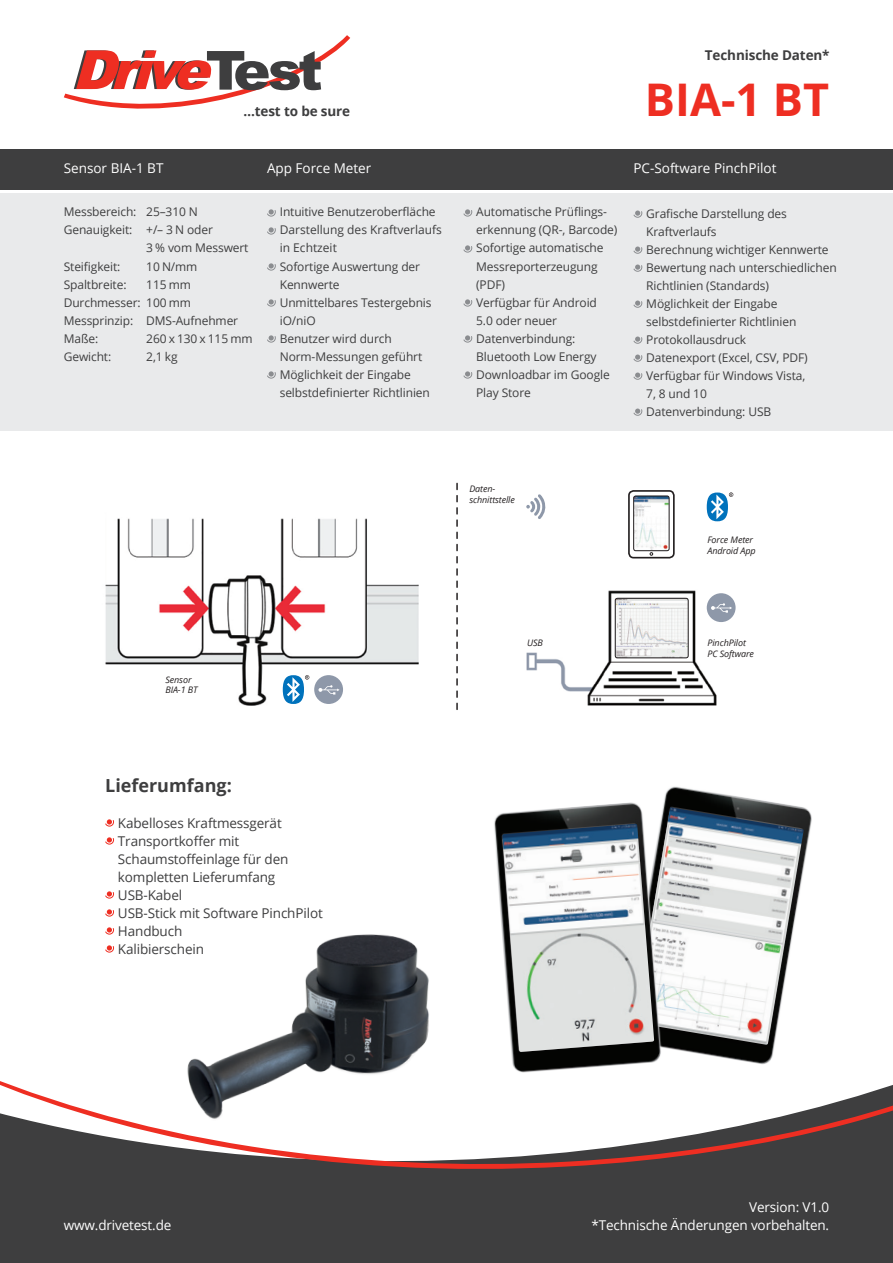
<style>
.page{position:relative;width:893px;height:1263px;background:#fff}
.page>*{position:absolute;margin:0;border:0;box-sizing:border-box;transform-origin:0 0}
.t1{font:700 45px "Open Sans";color:#ee2e22}
.t2{font:700 18px "Open Sans";color:#3e3e3f}
.t3{font:13.5px/18px "Open Sans";letter-spacing:-.01em;color:#3e3e3f}
.t4{font:13.5px/18px "Open Sans";letter-spacing:-.01em;color:#fff;text-align:right}
.t5{font:700 13.5px "Open Sans";letter-spacing:-.01em;color:#3e3e3f}
.t6{font:12px/18px "Open Sans";letter-spacing:-.01em;color:#3e3e3f}
.t7{font:italic 9px/10.8px "Open Sans";letter-spacing:-.01em;color:#231f20}
</style>
<div class="page">
<div style="left:0;top:1179px;width:893px;height:84px;background:#3e3e3f"></div>
<svg style="left:0;top:1081px;width:893px;height:98px"></svg>
<div style="left:0;top:193px;width:893px;height:238px;background:#e9eaeb"></div>
<svg style="left:105px;top:819px;width:9px;height:8px"></svg>
<svg style="left:105px;top:837px;width:9px;height:8px"></svg>
<svg style="left:105px;top:891px;width:9px;height:8px"></svg>
<svg style="left:105px;top:909px;width:9px;height:8px"></svg>
<svg style="left:105px;top:927px;width:9px;height:8px"></svg>
<svg style="left:105px;top:945px;width:9px;height:8px"></svg>
<div style="left:0;top:149px;width:893px;height:40px;background:#3e3e3f"></div>
<svg style="left:267px;top:209px;width:9px;height:8px"></svg>
<svg style="left:267px;top:227px;width:9px;height:8px"></svg>
<svg style="left:267px;top:263px;width:9px;height:8px"></svg>
<svg style="left:267px;top:299px;width:9px;height:8px"></svg>
<svg style="left:267px;top:335px;width:9px;height:8px"></svg>
<svg style="left:267px;top:371px;width:9px;height:8px"></svg>
<svg style="left:463px;top:209px;width:9px;height:8px"></svg>
<svg style="left:463px;top:245px;width:9px;height:8px"></svg>
<svg style="left:463px;top:299px;width:9px;height:8px"></svg>
<svg style="left:463px;top:335px;width:9px;height:8px"></svg>
<svg style="left:463px;top:371px;width:9px;height:8px"></svg>
<svg style="left:633px;top:210px;width:10px;height:8px"></svg>
<svg style="left:633px;top:246px;width:10px;height:8px"></svg>
<svg style="left:633px;top:264px;width:10px;height:8px"></svg>
<svg style="left:633px;top:300px;width:10px;height:8px"></svg>
<svg style="left:633px;top:336px;width:10px;height:8px"></svg>
<svg style="left:633px;top:354px;width:10px;height:8px"></svg>
<svg style="left:633px;top:372px;width:10px;height:8px"></svg>
<svg style="left:633px;top:408px;width:10px;height:8px"></svg>
<img style="left:666px;top:786px;width:146px;height:279px">
<img style="left:677px;top:807px;width:127px;height:238px">
<img style="left:494px;top:793px;width:183px;height:280px">
<img style="left:502px;top:824px;width:152px;height:228px">
<img style="left:526px;top:590px;width:192px;height:116px">
<div style="left:523px;top:635px;width:24px;height:15px;background:#fff"></div>
<svg style="left:707px;top:492px;width:26px;height:29px"></svg>
<div style="left:628px;top:490px;width:47px;height:68px;border:2px solid #231f20;border-radius:5px"></div>
<img style="left:635px;top:496px;width:34px;height:55px">
<div style="left:633px;top:496px;width:36px;height:55px;border:1px solid #231f20;border-radius:2px"></div>
<img style="left:615px;top:598px;width:73px;height:60px">
<div style="left:615px;top:598px;width:73px;height:60px;border:1px solid #231f20;border-radius:2px"></div>
<div style="left:703px;top:635px;width:62px;height:26px;background:#fff"></div>
<svg style="left:456px;top:483px;width:2px;height:226px"></svg>
<svg style="left:526px;top:494px;width:20px;height:25px"></svg>
<div style="left:707px;top:593px;width:29px;height:29px;background:#8e98a9;border-radius:50%"></div>
<svg style="left:711px;top:603px;width:21px;height:10px"></svg>
<img style="left:105px;top:518px;width:314px;height:187px">
<div style="left:161px;top:671px;width:67px;height:27px;background:#fff"></div>
<div style="left:314px;top:675px;width:29px;height:29px;background:#8e98a9;border-radius:50%"></div>
<svg style="left:318px;top:685px;width:22px;height:9px"></svg>
<svg style="left:283px;top:675px;width:26px;height:29px"></svg>
<img style="left:132px;top:934px;width:359px;height:194px">
<svg style="left:64px;top:35px;width:286px;height:74px"></svg>
<p class="t5" style="left:243px;top:102px;width:108px">…test to be sure</p>
<p class="t5" style="left:705px;top:46px;width:126px">Technische Daten*</p>
<h1 class="t1" style="left:645px;top:68px;width:186px">BIA-1 BT</h1>
<p class="t4" style="left:64px;top:159px;width:101px">Sensor BIA-1 BT</p>
<p class="t4" style="left:267px;top:159px;width:106px">App Force Meter</p>
<p class="t4" style="left:633px;top:159px;width:144px">PC-Software PinchPilot</p>
<p class="t6" style="left:64px;top:203px;width:136px">Messbereich: 25–310 N</p>
<p class="t6" style="left:64px;top:221px;width:151px">Genauigkeit: +/– 3 N oder</p>
<p class="t6" style="left:146px;top:239px;width:104px">3 % vom Messwert</p>
<p class="t6" style="left:64px;top:257px;width:58px">Steifigkeit:</p>
<p class="t6" style="left:146px;top:257px;width:53px">10 N/mm</p>
<p class="t6" style="left:64px;top:275px;width:64px">Spaltbreite:</p>
<p class="t6" style="left:280px;top:203px;width:164px">Intuitive Benutzeroberfläche<br>Darstellung des Kraftverlaufs in Echtzeit<br>Sofortige Auswertung der<br>Kennwerte<br>Unmittelbares Testergebnis iO/niO<br>Benutzer wird durch<br>Norm-Messungen geführt<br>Möglichkeit der Eingabe selbstdefinierter Richtlinien</p>
<p class="t6" style="left:476px;top:203px;width:143px">Automatische Prüflings&shy;erkennung (QR-, Barcode)<br>Sofortige automatische<br>Messreporterzeugung (PDF)<br>Verfügbar für Android<br>5.0 oder neuer<br>Datenverbindung:<br>Bluetooth Low Energy<br>Downloadbar im Google<br>Play Store</p>
<p class="t6" style="left:646px;top:204px;width:192px">Grafische Darstellung des<br>Kraftverlaufs<br>Berechnung wichtiger Kennwerte<br>Bewertung nach unterschiedlichen<br>Richtlinien (Standards)<br>Möglichkeit der Eingabe selbstdefinierter Richtlinien<br>Protokollausdruck<br>Datenexport (Excel, CSV, PDF)<br>Verfügbar für Windows Vista,<br>7, 8 und 10<br>Datenverbindung: USB</p>
<p class="t6" style="left:64px;top:275px;width:176px;text-indent:82px">115 mm<br>Durchmesser: 100 mm<br>Messprinzip: DMS-Aufnehmer<br>Maße:</p>
<p class="t6" style="left:146px;top:329px;width:108px">260 x 130 x 115 mm</p>
<p class="t6" style="left:64px;top:347px;width:49px">Gewicht:</p>
<p class="t6" style="left:146px;top:347px;width:33px">2,1 kg</p>
<p class="t7" style="left:165px;top:674px;width:34px">Sensor<br>BIA-1 BT</p>
<h2 class="t2" style="left:105px;top:773px;width:128px">Lieferumfang:</h2>
<p class="t3" style="left:118px;top:814px;width:206px">Kabelloses Kraftmessgerät<br>Transportkoffer mit<br>Schaumstoffeinlage für den kompletten Lieferumfang<br>USB-Kabel<br>USB-Stick mit Software PinchPilot<br>Handbuch<br>Kalibierschein</p>
<p class="t4" style="left:64px;top:1216px;width:109px">www.drivetest.de</p>
<p class="t7" style="left:469px;top:483px;width:47px">Daten&shy;schnittstelle</p>
<p class="t7" style="left:707px;top:534px;width:50px">Force Meter<br>Android App</p>
<p class="t7" style="left:527px;top:637px;width:17px">USB</p>
<p class="t7" style="left:707px;top:637px;width:48px">PinchPilot<br>PC Software</p>
<p class="t4" style="left:591px;top:1198px;width:239px">Version: V1.0<br>*Technische Änderungen vorbehalten.</p>
</div>
